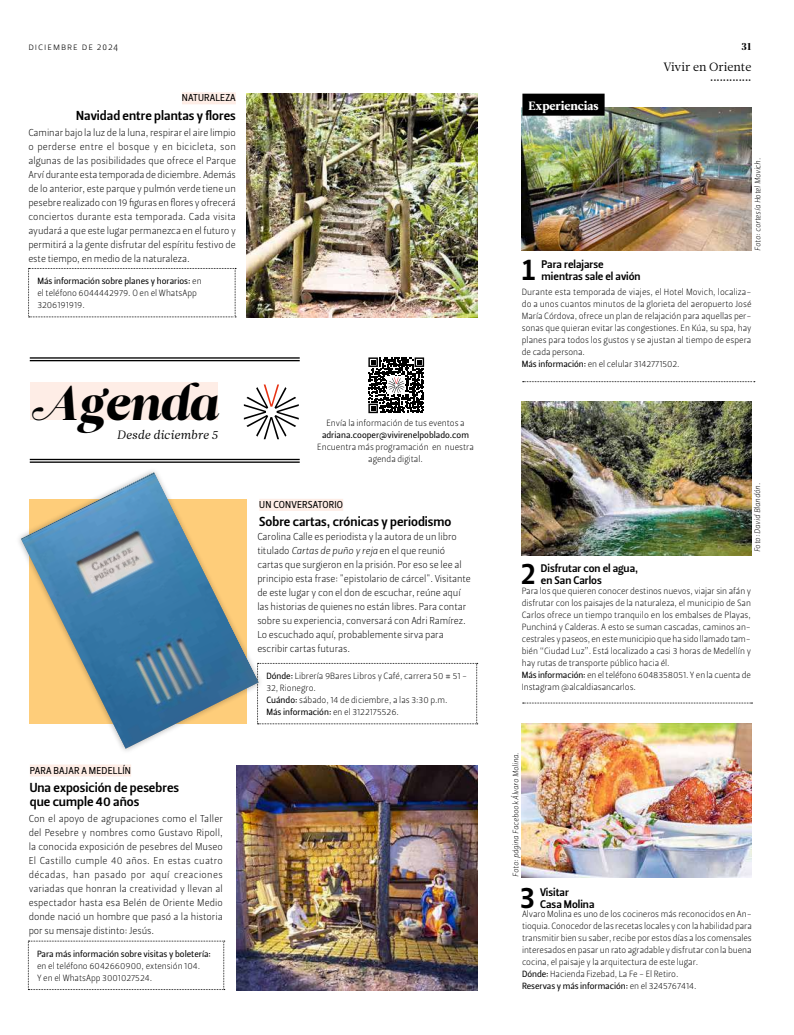
<style>
.page{position:relative;width:794px;height:1035px;background:#fff}
.page>*{position:absolute;margin:0;border:0;box-sizing:border-box;transform-origin:0 0}
.t1{font:48.6px "Leitura Display Swashes";color:#000}
.t2{font:30.7px "Leitura Sans Grot 3";color:#000}
.t3{font:13px/14px "Leitura Sans Grot 3";color:#000}
.t4{font:12px "Leitura News Italic 1";letter-spacing:-.01em;color:#000}
.t5{font:12px "Leitura News Roman 1";color:#000}
.t6{font:12px "Leitura News Roman 4";color:#fff}
.t7{font:11px/12px "Leitura Sans Grot 3";color:#000}
.t8{font:10px/14px "Leitura Sans Grot 1";letter-spacing:-.005em;color:#000;text-align:justify}
.t9{font:10px "Leitura Sans Grot 2";letter-spacing:.015em;color:#000}
.t10{font:10px "Leitura Sans Grot 1";letter-spacing:.1em;color:#000}
.t11{font:10px "Leitura Display";color:#000}
.t12{font:9px/12px "Leitura Sans Grot 1";letter-spacing:-.005em;color:#000}
.t13{font:9px "Leitura Sans Grot 2";color:#000}
.t14{font:8px "Leitura Sans Italic 1";color:#000}
.t15{font:8px "Leitura Display";color:#000}
.s1{font-family:"Leitura Sans Grot 1"}
.s2{font-family:"Leitura Sans Italic 1"}
.s3{font-family:"Leitura Sans Grot 2"}
</style>
<div class="page">
<img style="left:522px;top:107px;width:229px;height:144px">
<div style="left:522px;top:94px;width:82px;height:22px;background:#000"></div>
<svg style="left:522px;top:703px;width:230px;height:1px"></svg>
<img style="left:522px;top:401px;width:229px;height:154px">
<img style="left:522px;top:724px;width:229px;height:153px">
<svg style="left:522px;top:381px;width:233px;height:1px"></svg>
<svg style="left:368px;top:357px;width:56px;height:56px"></svg>
<div style="left:30px;top:382px;width:187px;height:38px;background:#feede6"></div>
<svg style="left:244px;top:384px;width:55px;height:55px"></svg>
<hr style="left:30px;top:357px;width:270px;height:2px;background:#000">
<hr style="left:30px;top:360px;width:270px;height:1px;background:#000">
<hr style="left:30px;top:459px;width:270px;height:1px;background:#000">
<hr style="left:30px;top:461px;width:270px;height:2px;background:#000">
<div style="left:259px;top:499px;width:84px;height:12px;background:#feede6"></div>
<svg style="left:264px;top:663px;width:214px;height:61px"></svg>
<div style="left:182px;top:92px;width:54px;height:12px;background:#feede6"></div>
<svg style="left:28px;top:268px;width:208px;height:50px"></svg>
<img style="left:247px;top:94px;width:230px;height:223px">
<div style="left:16px;top:467px;width:248px;height:287px;background:#fff"></div>
<img style="left:21px;top:472px;width:238px;height:276px">
<div style="left:30px;top:764px;width:101px;height:12px;background:#feede6"></div>
<svg style="left:28px;top:941px;width:197px;height:49px"></svg>
<img style="left:236px;top:765px;width:242px;height:225px">
<p class="t10" style="left:28px;top:41px;width:91px">diciembre de 2024</p>
<p class="t9" style="left:182px;top:92px;width:55px">NATURALEZA</p>
<h3 class="t3" style="left:76px;top:108px;width:161px">Navidad entre plantas y flores</h3>
<p class="t8" style="left:28px;top:125px;width:209px">Caminar bajo la luz de la luna, respirar el aire limpio o perderse entre el bosque y en bicicleta, son algunas de las posibilidades que ofrece el Parque Arví durante esta temporada de diciembre. Además de lo anterior, este parque y pulmón verde tiene un pesebre realizado con 19 figuras en flores y ofrecerá conciertos durante esta temporada. Cada visita ayudará a que este lugar permanezca en el futuro y permitirá a la gente disfrutar del espíritu festivo de este tiempo, en medio de la naturaleza.</p>
<p class="t13" style="left:37px;top:276px;width:166px">Más información sobre planes y horarios: <span class="s1">en</span></p>
<p class="t12" style="left:37px;top:287px;width:161px">el teléfono 6044442979. O en el WhatsApp<br>3206191919.</p>
<h1 class="t1" style="left:30px;top:374px;width:189px">Agenda</h1>
<h3 class="t4" style="left:117px;top:428px;width:102px">Desde diciembre 5</h3>
<p class="t9" style="left:30px;top:764px;width:103px">PARA BAJAR A MEDELLÍN</p>
<h3 class="t3" style="left:30px;top:780px;width:151px">Una exposición de pesebres que cumple 40 años</h3>
<p class="t8" style="left:29px;top:811px;width:196px">Con el apoyo de agrupaciones como el Taller del Pesebre y nombres como Gustavo Ripoll, la conocida exposición de pesebres del Museo El Castillo cumple 40 años. En estas cuatro décadas, han pasado por aquí creaciones variadas que honran la creatividad y llevan al espectador hasta esa Belén de Oriente Medio donde nació un hombre que pasó a la historia por su mensaje distinto: Jesús.</p>
<p class="t13" style="left:37px;top:948px;width:175px">Para más información sobre visitas y boletería:</p>
<p class="t12" style="left:37px;top:960px;width:165px">en el teléfono 6042660900, extensión 104.<br>Y en el WhatsApp 3001027524.</p>
<p class="t12" style="left:326px;top:417px;width:140px">Envía la información de tus eventos a</p>
<p class="t13" style="left:322px;top:429px;width:148px">adriana.cooper@vivirenelpoblado.com</p>
<p class="t12" style="left:317px;top:441px;width:158px;text-align:center">Encuentra más programación en nuestra agenda digital.</p>
<p class="t9" style="left:259px;top:498px;width:85px">UN CONVERSATORIO</p>
<h3 class="t3" style="left:259px;top:515px;width:194px">Sobre cartas, crónicas y periodismo</h3>
<p class="t8" style="left:257px;top:530px;width:215px;text-align:left">Carolina Calle es periodista y la autora de un libro titulado <span class="s2">Cartas de puño y reja</span> en el que reunió cartas que surgieron en la prisión. Por eso se lee al principio esta frase: "epistolario de cárcel". Visitante de este lugar y con el don de escuchar, reúne aquí las historias de quienes no están libres. Para contar sobre su experiencia, conversará con Adri Ramírez.<br>Lo escuchado aquí, probablemente sirva para escribir cartas futuras.</p>
<p class="t12" style="left:266px;top:670px;width:202px"><span class="s3">Dónde:</span> Librería 9Bares Libros y Café, carrera 50 # 51 -<br>32, Rionegro.<br><span class="s3">Cuándo:</span> sábado, 14 de diciembre, a las 3:30 p.m.</p>
<p class="t13" style="left:266px;top:706px;width:134px">Más información: <span class="s1">en el 3122175526.</span></p>
<h3 class="t6" style="left:528px;top:98px;width:72px">Experiencias</h3>
<p class="t11" style="left:741px;top:41px;width:11px">31</p>
<h3 class="t5" style="left:663px;top:60px;width:89px">Vivir en Oriente</h3>
<p class="t15" style="left:710px;top:75px;width:43px">•••••••••••••</p>
<p class="t14" style="left:753px;top:251px;width:94px;rotate:-90deg">Foto: cortesía Hotel Movich.</p>
<h2 class="t2" style="left:522px;top:251px;width:16px">1</h2>
<p class="t7" style="left:541px;top:258px;width:101px">Para relajarse mientras sale el avión</p>
<p class="t12" style="left:522px;top:286px;width:231px">Durante esta temporada de viajes, el Hotel Movich, localiza&shy;do a unos cuantos minutos de la glorieta del aeropuerto José María Córdova, ofrece un plan de relajación para aquellas per&shy;sonas que quieran evitar las congestiones. En Kúa, su spa, hay planes para todos los gustos y se ajustan al tiempo de espera de cada persona.<br><span class="s3">Más información:</span> en el celular 3142771502.</p>
<p class="t14" style="left:752px;top:552px;width:70px;rotate:-90deg">Foto: David Blandón.</p>
<h2 class="t2" style="left:521px;top:555px;width:16px">2</h2>
<p class="t7" style="left:541px;top:562px;width:99px">Disfrutar con el agua, en San Carlos</p>
<p class="t12" style="left:522px;top:585px;width:231px">Para los que quieren conocer destinos nuevos, viajar sin afán y disfrutar con los paisajes de la naturaleza, el municipio de San Carlos ofrece un tiempo tranquilo en los embalses de Playas, Punchiná y Calderas. A esto se suman cascadas, caminos an&shy;cestrales y paseos, en este municipio que ha sido llamado tam&shy;bién “Ciudad Luz”. Está localizado a casi 3 horas de Medellín y hay rutas de transporte público hacia él.<br><span class="s3">Más información:</span> en el teléfono 6048358051. Y en la cuenta de Instagram @alcaldiasancarlos.</p>
<p class="t14" style="left:511px;top:877px;width:126px;rotate:-90deg">Foto: página Facebook Álvaro Molina.</p>
<h2 class="t2" style="left:520px;top:879px;width:16px">3</h2>
<p class="t7" style="left:540px;top:886px;width:56px">Visitar<br>Casa Molina</p>
<p class="t12" style="left:522px;top:908px;width:231px">Alvaro Molina es uno de los cocineros más reconocidos en An&shy;tioquia. Conocedor de las recetas locales y con la habilidad para transmitir bien su saber, recibe por estos días a los comensales interesados en pasar un rato agradable y disfrutar con la buena cocina, el paisaje y la arquitectura de este lugar.<br><span class="s3">Dónde:</span> Hacienda Fizebad, La Fe - El Retiro.</p>
<p class="t13" style="left:522px;top:980px;width:176px">Reservas y más información: <span class="s1">en el 3245767414.</span></p>
</div>
